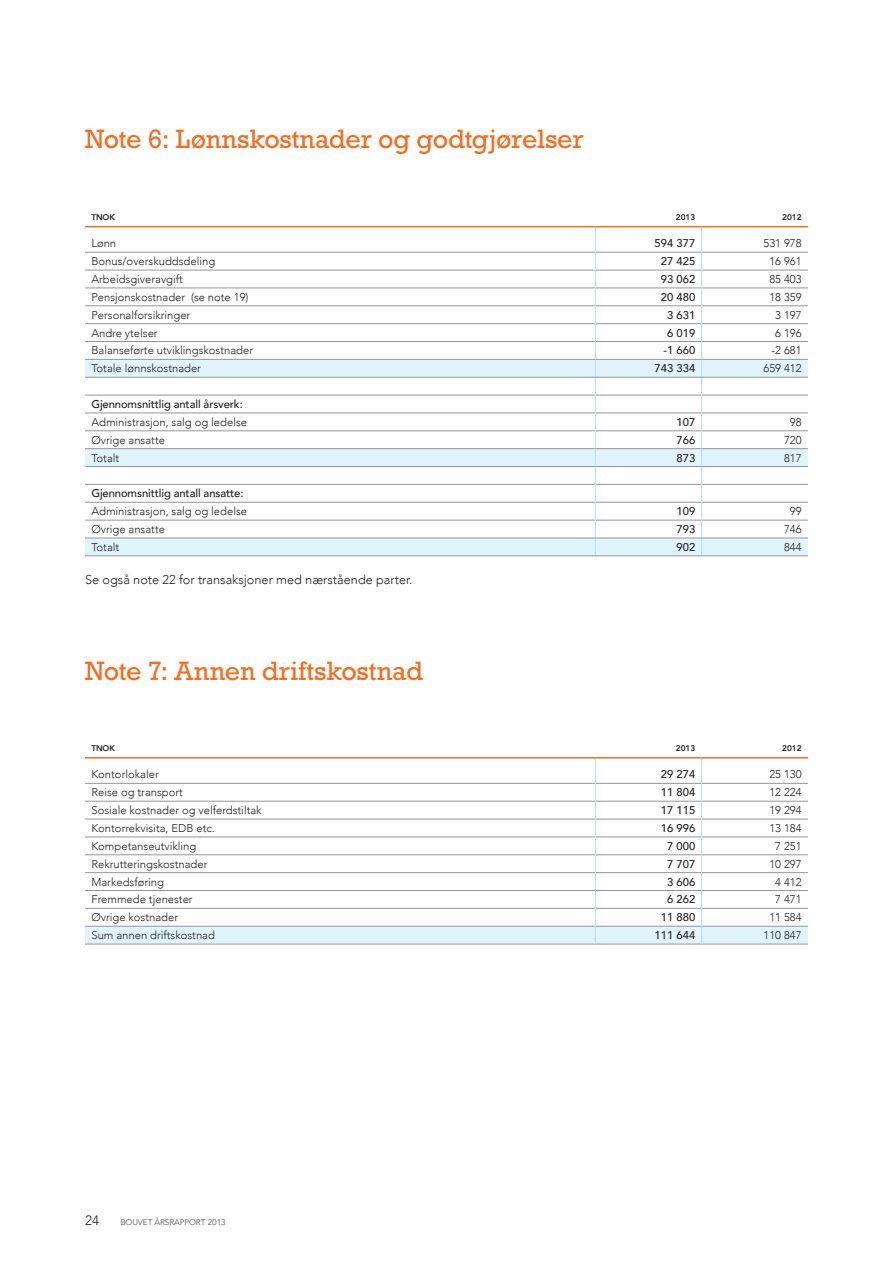
<style>
.page{position:relative;width:893px;height:1263px;background:#fff}
.page>*{position:absolute;margin:0;border:0;box-sizing:border-box;transform-origin:0 0}
.t1{font:27px "Rockwell Std";letter-spacing:-.01em;color:#f36e21}
.t2{font:300 13.5px "Avenir";color:#231f20}
.t3{font:300 12.75px "Avenir";color:#231f20}
.t4{font:300 11.25px "Avenir";color:#231f20}
.t5{font:500 11.25px "Avenir";color:#231f20}
.t6{font:800 8.25px "Avenir";letter-spacing:-.01em;color:#231f20}
.t7{font:8.25px "Avenir";letter-spacing:-.01em;color:#57585a}
</style>
<div class="page">
<svg style="left:85px;top:360px;width:723px;height:196px"></svg>
<hr style="left:85px;top:252px;width:510px;height:1px;background:#939598">
<hr style="left:596px;top:252px;width:105px;height:1px;background:#939598">
<hr style="left:702px;top:252px;width:106px;height:1px;background:#939598">
<hr style="left:85px;top:270px;width:510px;height:1px;background:#939598">
<hr style="left:596px;top:270px;width:105px;height:1px;background:#939598">
<hr style="left:702px;top:270px;width:106px;height:1px;background:#939598">
<hr style="left:85px;top:288px;width:510px;height:1px;background:#939598">
<hr style="left:596px;top:288px;width:105px;height:1px;background:#939598">
<hr style="left:702px;top:288px;width:106px;height:1px;background:#939598">
<hr style="left:85px;top:305px;width:510px;height:1px;background:#939598">
<hr style="left:596px;top:305px;width:105px;height:1px;background:#939598">
<hr style="left:702px;top:305px;width:106px;height:1px;background:#939598">
<hr style="left:85px;top:323px;width:510px;height:1px;background:#939598">
<hr style="left:596px;top:323px;width:105px;height:1px;background:#939598">
<hr style="left:702px;top:323px;width:106px;height:1px;background:#939598">
<hr style="left:85px;top:341px;width:510px;height:1px;background:#939598">
<hr style="left:596px;top:341px;width:105px;height:1px;background:#939598">
<hr style="left:702px;top:341px;width:106px;height:1px;background:#939598">
<hr style="left:85px;top:395px;width:510px;height:1px;background:#939598">
<hr style="left:596px;top:395px;width:105px;height:1px;background:#939598">
<hr style="left:702px;top:395px;width:106px;height:1px;background:#939598">
<hr style="left:85px;top:413px;width:510px;height:1px;background:#939598">
<hr style="left:596px;top:413px;width:105px;height:1px;background:#939598">
<hr style="left:702px;top:413px;width:106px;height:1px;background:#939598">
<hr style="left:85px;top:431px;width:510px;height:1px;background:#939598">
<hr style="left:596px;top:431px;width:105px;height:1px;background:#939598">
<hr style="left:702px;top:431px;width:106px;height:1px;background:#939598">
<hr style="left:85px;top:484px;width:510px;height:1px;background:#939598">
<hr style="left:596px;top:484px;width:105px;height:1px;background:#939598">
<hr style="left:702px;top:484px;width:106px;height:1px;background:#939598">
<hr style="left:85px;top:502px;width:510px;height:1px;background:#939598">
<hr style="left:596px;top:502px;width:105px;height:1px;background:#939598">
<hr style="left:702px;top:502px;width:106px;height:1px;background:#939598">
<hr style="left:85px;top:520px;width:510px;height:1px;background:#939598">
<hr style="left:596px;top:520px;width:105px;height:1px;background:#939598">
<hr style="left:702px;top:520px;width:106px;height:1px;background:#939598">
<svg style="left:595px;top:227px;width:1px;height:329px"></svg>
<svg style="left:701px;top:227px;width:1px;height:329px"></svg>
<hr style="left:85px;top:226px;width:510px;height:1px;background:#f36e21">
<hr style="left:595px;top:226px;width:107px;height:1px;background:#f36e21">
<hr style="left:702px;top:226px;width:106px;height:1px;background:#f36e21">
<hr style="left:85px;top:359px;width:510px;height:1px;background:#939598">
<hr style="left:595px;top:359px;width:107px;height:1px;background:#939598">
<hr style="left:702px;top:359px;width:106px;height:1px;background:#939598">
<hr style="left:85px;top:377px;width:510px;height:1px;background:#939598">
<hr style="left:595px;top:377px;width:107px;height:1px;background:#939598">
<hr style="left:702px;top:377px;width:106px;height:1px;background:#939598">
<hr style="left:85px;top:448px;width:510px;height:1px;background:#939598">
<hr style="left:595px;top:448px;width:107px;height:1px;background:#939598">
<hr style="left:702px;top:448px;width:106px;height:1px;background:#939598">
<hr style="left:85px;top:466px;width:510px;height:1px;background:#939598">
<hr style="left:595px;top:466px;width:107px;height:1px;background:#939598">
<hr style="left:702px;top:466px;width:106px;height:1px;background:#939598">
<hr style="left:85px;top:538px;width:510px;height:1px;background:#939598">
<hr style="left:595px;top:538px;width:107px;height:1px;background:#939598">
<hr style="left:702px;top:538px;width:106px;height:1px;background:#939598">
<hr style="left:85px;top:556px;width:510px;height:1px;background:#939598">
<hr style="left:595px;top:556px;width:107px;height:1px;background:#939598">
<hr style="left:702px;top:556px;width:106px;height:1px;background:#939598">
<hr style="left:85px;top:944px;width:510px;height:1px;background:#939598">
<hr style="left:595px;top:944px;width:107px;height:1px;background:#939598">
<hr style="left:702px;top:944px;width:106px;height:1px;background:#939598">
<svg style="left:85px;top:758px;width:723px;height:186px"></svg>
<hr style="left:85px;top:757px;width:510px;height:1px;background:#f36e21">
<hr style="left:595px;top:757px;width:107px;height:1px;background:#f36e21">
<hr style="left:702px;top:757px;width:106px;height:1px;background:#f36e21">
<h1 class="t1" style="left:85px;top:124px;width:500px">Note 6: Lønnskostnader og godtgjørelser</h1>
<p class="t6" style="left:91px;top:211px;width:25px">TNOK</p>
<p class="t6" style="left:676px;top:211px;width:21px">2013</p>
<p class="t6" style="left:782px;top:211px;width:21px">2012</p>
<p class="t4" style="left:91px;top:237px;width:26px">Lønn</p>
<p class="t5" style="left:655px;top:234px;width:42px">594 377</p>
<p class="t4" style="left:763px;top:237px;width:40px">531 978</p>
<p class="t4" style="left:91px;top:255px;width:125px">Bonus/overskuddsdeling</p>
<p class="t5" style="left:661px;top:251px;width:36px">27 425</p>
<p class="t4" style="left:769px;top:255px;width:34px">16 961</p>
<p class="t4" style="left:91px;top:272px;width:93px">Arbeidsgiveravgift</p>
<p class="t5" style="left:661px;top:269px;width:36px">93 062</p>
<p class="t4" style="left:769px;top:272px;width:34px">85 403</p>
<p class="t4" style="left:91px;top:290px;width:159px">Pensjonskostnader (se note 19)</p>
<p class="t5" style="left:661px;top:287px;width:36px">20 480</p>
<p class="t4" style="left:769px;top:290px;width:34px">18 359</p>
<p class="t4" style="left:91px;top:308px;width:100px">Personalforsikringer</p>
<p class="t5" style="left:667px;top:305px;width:30px">3 631</p>
<p class="t4" style="left:775px;top:308px;width:28px">3 197</p>
<p class="t4" style="left:91px;top:326px;width:68px">Andre ytelser</p>
<p class="t5" style="left:667px;top:323px;width:30px">6 019</p>
<p class="t4" style="left:775px;top:326px;width:28px">6 196</p>
<p class="t4" style="left:91px;top:344px;width:163px">Balanseførte utviklingskostnader</p>
<p class="t5" style="left:663px;top:341px;width:33px">-1 660</p>
<p class="t4" style="left:771px;top:344px;width:32px">-2 681</p>
<p class="t4" style="left:91px;top:362px;width:111px">Totale lønnskostnader</p>
<p class="t5" style="left:655px;top:359px;width:42px">743 334</p>
<p class="t4" style="left:763px;top:362px;width:40px">659 412</p>
<p class="t5" style="left:91px;top:394px;width:153px">Gjennomsnittlig antall årsverk:</p>
<p class="t4" style="left:91px;top:415px;width:157px">Administrasjon, salg og ledelse</p>
<p class="t5" style="left:676px;top:412px;width:20px">107</p>
<p class="t4" style="left:790px;top:415px;width:13px">98</p>
<p class="t4" style="left:91px;top:433px;width:75px">Øvrige ansatte</p>
<p class="t5" style="left:676px;top:430px;width:20px">766</p>
<p class="t4" style="left:784px;top:433px;width:19px">720</p>
<p class="t4" style="left:91px;top:451px;width:29px">Totalt</p>
<p class="t5" style="left:676px;top:448px;width:20px">873</p>
<p class="t4" style="left:784px;top:451px;width:19px">817</p>
<p class="t5" style="left:91px;top:484px;width:154px">Gjennomsnittlig antall ansatte:</p>
<p class="t4" style="left:91px;top:505px;width:157px">Administrasjon, salg og ledelse</p>
<p class="t5" style="left:676px;top:501px;width:20px">109</p>
<p class="t4" style="left:790px;top:505px;width:13px">99</p>
<p class="t4" style="left:91px;top:522px;width:75px">Øvrige ansatte</p>
<p class="t5" style="left:676px;top:519px;width:20px">793</p>
<p class="t4" style="left:784px;top:522px;width:19px">746</p>
<p class="t4" style="left:91px;top:540px;width:29px">Totalt</p>
<p class="t5" style="left:676px;top:537px;width:20px">902</p>
<p class="t4" style="left:784px;top:540px;width:19px">844</p>
<p class="t3" style="left:85px;top:572px;width:329px">Se også note 22 for transaksjoner med nærstående parter.</p>
<h1 class="t1" style="left:85px;top:655px;width:339px">Note 7: Annen driftskostnad</h1>
<p class="t6" style="left:91px;top:742px;width:25px">TNOK</p>
<p class="t6" style="left:676px;top:742px;width:21px">2013</p>
<p class="t6" style="left:782px;top:742px;width:21px">2012</p>
<p class="t4" style="left:91px;top:768px;width:69px">Kontorlokaler</p>
<p class="t5" style="left:661px;top:765px;width:36px">29 274</p>
<p class="t4" style="left:769px;top:768px;width:34px">25 130</p>
<p class="t4" style="left:91px;top:786px;width:93px">Reise og transport</p>
<p class="t5" style="left:661px;top:783px;width:36px">11 804</p>
<p class="t4" style="left:769px;top:786px;width:34px">12 224</p>
<p class="t4" style="left:91px;top:804px;width:172px">Sosiale kostnader og velferdstiltak</p>
<p class="t5" style="left:661px;top:800px;width:36px">17 115</p>
<p class="t4" style="left:769px;top:804px;width:34px">19 294</p>
<p class="t4" style="left:91px;top:821px;width:125px">Kontorrekvisita, EDB etc.</p>
<p class="t5" style="left:661px;top:818px;width:36px">16 996</p>
<p class="t4" style="left:769px;top:821px;width:34px">13 184</p>
<p class="t4" style="left:91px;top:839px;width:107px">Kompetanseutvikling</p>
<p class="t5" style="left:667px;top:836px;width:30px">7 000</p>
<p class="t4" style="left:775px;top:839px;width:28px">7 251</p>
<p class="t4" style="left:91px;top:857px;width:118px">Rekrutteringskostnader</p>
<p class="t5" style="left:667px;top:854px;width:30px">7 707</p>
<p class="t4" style="left:769px;top:857px;width:34px">10 297</p>
<p class="t4" style="left:91px;top:875px;width:74px">Markedsføring</p>
<p class="t5" style="left:667px;top:872px;width:30px">3 606</p>
<p class="t4" style="left:775px;top:875px;width:28px">4 412</p>
<p class="t4" style="left:91px;top:893px;width:103px">Fremmede tjenester</p>
<p class="t5" style="left:667px;top:890px;width:30px">6 262</p>
<p class="t4" style="left:775px;top:893px;width:28px">7 471</p>
<p class="t4" style="left:91px;top:911px;width:88px">Øvrige kostnader</p>
<p class="t5" style="left:661px;top:908px;width:36px">11 880</p>
<p class="t4" style="left:769px;top:911px;width:34px">11 584</p>
<p class="t4" style="left:91px;top:928px;width:125px">Sum annen driftskostnad</p>
<p class="t5" style="left:655px;top:925px;width:42px">111 644</p>
<p class="t4" style="left:763px;top:928px;width:40px">110 847</p>
<p class="t2" style="left:85px;top:1212px;width:16px">24</p>
<p class="t7" style="left:120px;top:1217px;width:107px">BOUVET ÅRSRAPPORT 2013</p>
</div>
